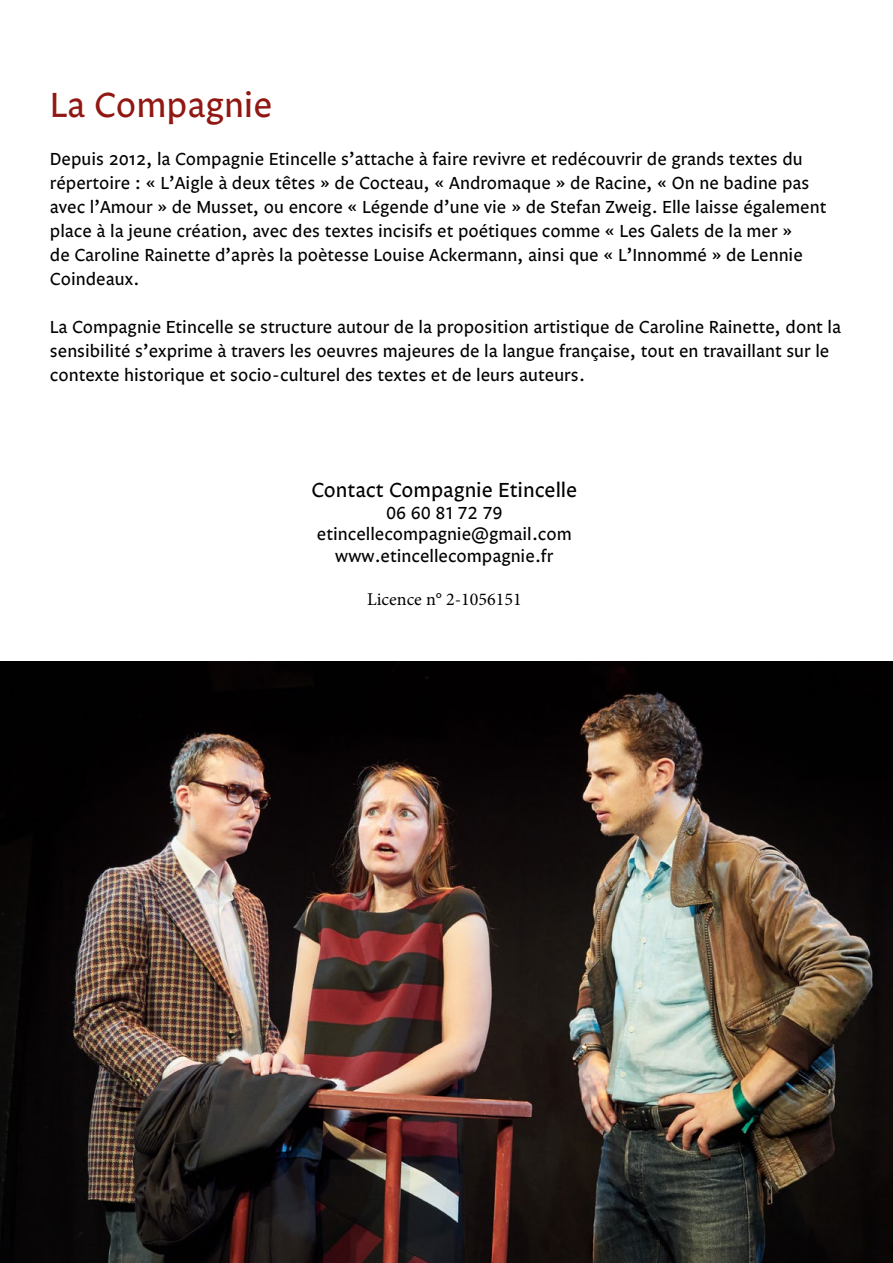
<style>
.page{position:relative;width:893px;height:1263px;background:#fff}
.page>*{position:absolute;margin:0;border:0;box-sizing:border-box;transform-origin:0 0}
.t1{font:36px "Legato OT";color:#911812}
.t2{font:21px "Legato OT";color:#000}
.t3{font:18px/24px "Legato OT";color:#000}
.t4{font:18px "Minion Pro";color:#000}
</style>
<div class="page">
<img style="left:0;top:661px;width:893px;height:602px">
<h1 class="t1" style="left:50px;top:85px;width:224px">La Compagnie</h1>
<p class="t3" style="left:50px;top:148px;width:778px">Depuis 2012, la Compagnie Etincelle s’attache à faire revivre et redécouvrir de grands textes du répertoire : « L’Aigle à deux têtes » de Cocteau, « Andromaque » de Racine, « On ne badine pas avec l’Amour » de Musset, ou encore « Légende d’une vie » de Stefan Zweig. Elle laisse également place à la jeune création, avec des textes incisifs et poétiques comme « Les Galets de la mer »<br>de Caroline Rainette d’après la poètesse Louise Ackermann, ainsi que « L’Innommé » de Lennie Coindeaux.</p>
<p class="t3" style="left:50px;top:316px;width:793px">La Compagnie Etincelle se structure autour de la proposition artistique de Caroline Rainette, dont la sensibilité s’exprime à travers les oeuvres majeures de la langue française, tout en travaillant sur le contexte historique et socio-culturel des textes et de leurs auteurs.</p>
<p class="t2" style="left:311px;top:478px;width:267px">Contact Compagnie Etincelle</p>
<p class="t3" style="left:317px;top:502px;width:256px;line-height:21.6px;text-align:center">06 60 81 72 79 etincellecompagnie@gmail.com www.etincellecompagnie.fr</p>
<p class="t4" style="left:367px;top:587px;width:156px">Licence n° 2-1056151</p>
</div>
